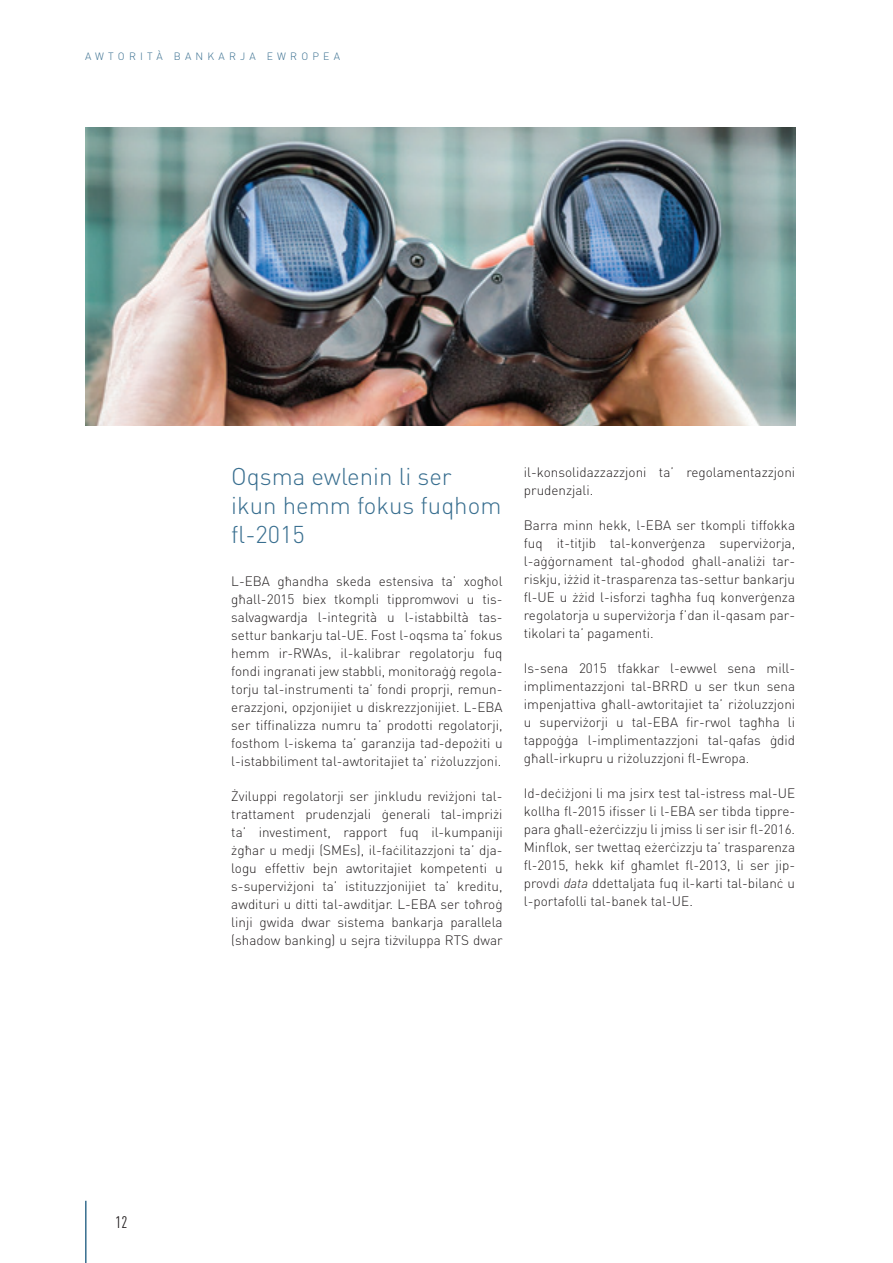
<style>
.page{position:relative;width:893px;height:1263px;background:#fff}
.page>*{position:absolute;margin:0;border:0;box-sizing:border-box;transform-origin:0 0}
.title2{font:300 24px/28.8px "DIN Pro";color:#386e8f}
.t1{font:condensed 16.5px "DIN Pro";color:#231f20}
.body{font:300 13.5px/18px "DIN Pro";color:#231f20;text-align:justify}
.t2{font:300 10.5px "DIN Pro";letter-spacing:.4em;color:#386e8f}
.s1{font-style:italic}
</style>
<div class="page">
<hr style="left:85px;top:1201px;width:2px;height:62px;background:#386e8f">
<img style="left:85px;top:128px;width:710px;height:297px">
<p class="t2" style="left:85px;top:49px;width:257px">AWTORITÀ BANKARJA EWROPEA</p>
<p class="title2" style="left:231px;top:461px;width:272px">Oqsma ewlenin li ser ikun hemm fokus fuqhom fl-2015</p>
<p class="body" style="left:231px;top:572px;width:273px">L-EBA għandha skeda estensiva ta’ xogħol għall-2015 biex tkompli tippromwovi u tis&shy;salvagwardja l-integrità u l-istabbiltà tas&shy;settur bankarju tal-UE. Fost l-oqsma ta’ fokus hemm ir-RWAs, il-kalibrar regolatorju fuq fondi ingranati jew stabbli, monitoraġġ regola&shy;torju tal-instrumenti ta’ fondi proprji, remun&shy;erazzjoni, opzjonijiet u diskrezzjonijiet. L-EBA ser tiffinalizza numru ta’ prodotti regolatorji, fosthom l-iskema ta’ garanzija tad-depożiti u l-istabbiliment tal-awtoritajiet ta’ riżoluzzjoni.</p>
<p class="body" style="left:231px;top:787px;width:273px">Żviluppi regolatorji ser jinkludu reviżjoni tal&shy;trattament prudenzjali ġenerali tal-impriżi ta’ investiment, rapport fuq il-kumpaniji żgħar u medji (SMEs), il-faċilitazzjoni ta’ dja&shy;logu effettiv bejn awtoritajiet kompetenti u s-superviżjoni ta’ istituzzjonijiet ta’ kreditu, awdituri u ditti tal-awditjar. L-EBA ser toħroġ linji gwida dwar sistema bankarja parallela (shadow banking) u sejra tiżviluppa RTS dwar</p>
<p class="body" style="left:524px;top:462px;width:273px">il-konsolidazzazzjoni ta’ regolamentazzjoni prudenzjali.</p>
<p class="body" style="left:524px;top:515px;width:273px">Barra minn hekk, l-EBA ser tkompli tiffokka fuq it-titjib tal-konverġenza superviżorja, l-aġġornament tal-għodod għall-analiżi tar&shy;riskju, iżżid it-trasparenza tas-settur bankarju fl-UE u żżid l-isforzi tagħha fuq konverġenza regolatorja u superviżorja f’dan il-qasam par&shy;tikolari ta’ pagamenti.</p>
<p class="body" style="left:524px;top:658px;width:273px">Is-sena 2015 tfakkar l-ewwel sena mill&shy;implimentazzjoni tal-BRRD u ser tkun sena impenjattiva għall-awtoritajiet ta’ riżoluzzjoni u superviżorji u tal-EBA fir-rwol tagħha li tappoġġa l-implimentazzjoni tal-qafas ġdid għall-irkupru u riżoluzzjoni fl-Ewropa.</p>
<p class="body" style="left:524px;top:783px;width:273px">Id-deċiżjoni li ma jsirx test tal-istress mal-UE kollha fl-2015 ifisser li l-EBA ser tibda tippre&shy;para għall-eżerċizzju li jmiss li ser isir fl-2016.<br>Minflok, ser twettaq eżerċizzju ta’ trasparenza fl-2015, hekk kif għamlet fl-2013, li ser jip&shy;provdi <span class="s1">data</span> ddettaljata fuq il-karti tal-bilanċ u l-portafolli tal-banek tal-UE.</p>
<p class="t1" style="left:116px;top:1212px;width:13px">12</p>
</div>
